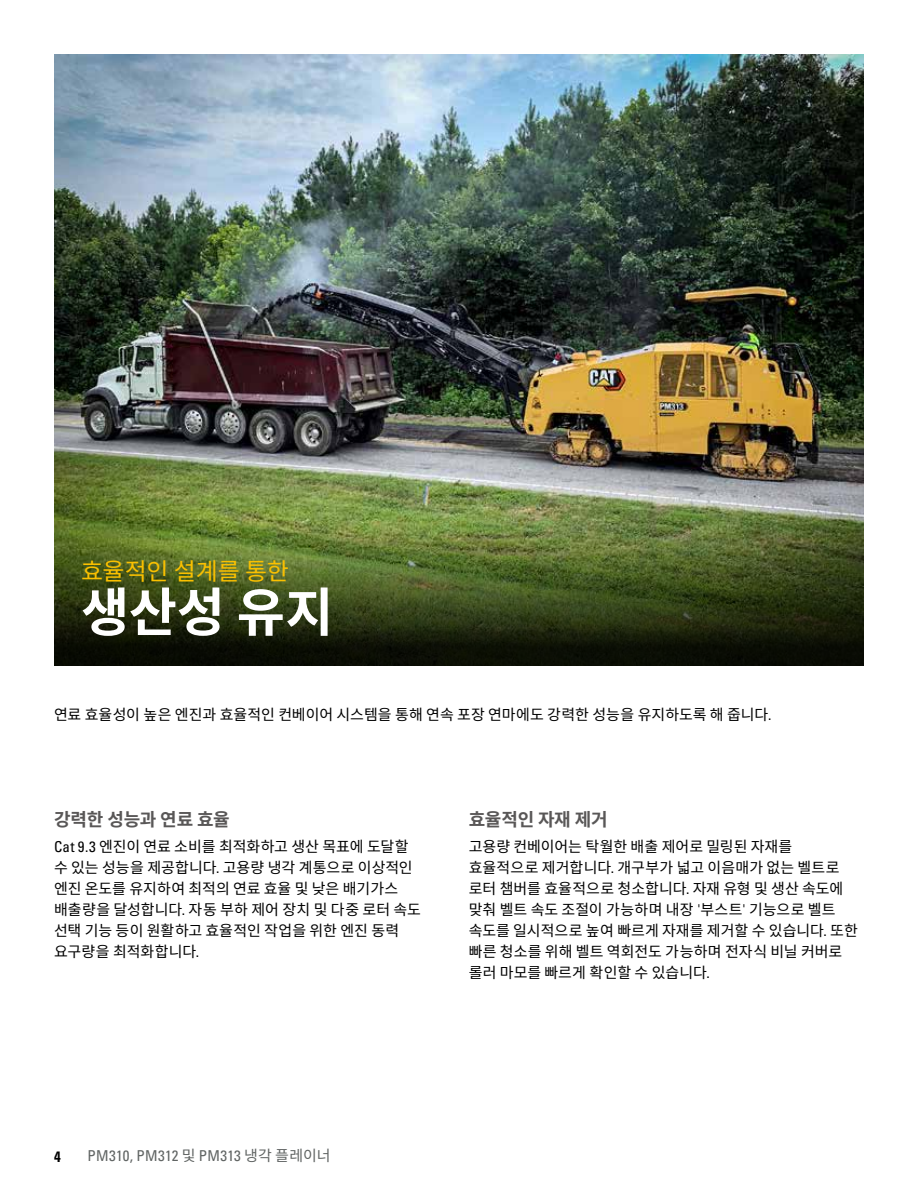
<style>
.page{position:relative;width:918px;height:1188px;background:#fff}
.page>*{position:absolute;margin:0;border:0;box-sizing:border-box;transform-origin:0 0}
.t1{font:700 52.5px "Noto Sans CJ Kkr";color:#fff}
.t2{font:24px "Noto Sans CJ Kkr";letter-spacing:-.01em;color:#fac000}
.t3{font:700 18px "Noto Sans CJ Kkr";letter-spacing:-.02em;color:#595757}
.t4{font:15px/21px "Noto Sans CJ Kkr";color:#000}
.t5{font:condensed 15px "Univers";letter-spacing:.025em;color:#606463}
.t6{font:700 condensed 15px "Univers";color:#000}
.s1{font-family:"Univers";font-stretch:condensed}
.s2{font-family:"Noto Sans CJ Kkr";font-stretch:normal}
</style>
<div class="page">
<img style="left:54px;top:54px;width:810px;height:231px">
<img style="left:54px;top:285px;width:810px;height:381px">
<h2 class="t2" style="left:81px;top:558px;width:210px">효율적인 설계를 통한</h2>
<h1 class="t1" style="left:81px;top:583px;width:254px">생산성 유지</h1>
<p class="t4" style="left:54px;top:705px;width:719px">연료 효율성이 높은 엔진과 효율적인 컨베이어 시스템을 통해 연속 포장 연마에도 강력한 성능을 유지하도록 해 줍니다<span class="s1">.</span></p>
<p class="t3" style="left:54px;top:809px;width:177px">강력한 성능과 연료 효율</p>
<p class="t4" style="left:54px;top:836px;width:368px"><span class="s1">Cat 9.3</span> 엔진이 연료 소비를 최적화하고 생산 목표에 도달할 수 있는 성능을 제공합니다<span class="s1">.</span> 고용량 냉각 계통으로 이상적인 엔진 온도를 유지하여 최적의 연료 효율 및 낮은 배기가스 배출량을 달성합니다<span class="s1">.</span> 자동 부하 제어 장치 및 다중 로터 속도 선택 기능 등이 원활하고 효율적인 작업을 위한 엔진 동력 요구량을 최적화합니다<span class="s1">.</span></p>
<p class="t3" style="left:469px;top:809px;width:141px">효율적인 자재 제거</p>
<p class="t4" style="left:469px;top:836px;width:391px">고용량 컨베이어는 탁월한 배출 제어로 밀링된 자재를 효율적으로 제거합니다<span class="s1">.</span> 개구부가 넓고 이음매가 없는 벨트로 로터 챔버를 효율적으로 청소합니다<span class="s1">.</span> 자재 유형 및 생산 속도에 맞춰 벨트 속도 조절이 가능하며 내장 <span class="s1">'</span>부스트<span class="s1">'</span> 기능으로 벨트 속도를 일시적으로 높여 빠르게 자재를 제거할 수 있습니다<span class="s1">.</span> 또한 빠른 청소를 위해 벨트 역회전도 가능하며 전자식 비닐 커버로 롤러 마모를 빠르게 확인할 수 있습니다<span class="s1">.</span></p>
<p class="t6" style="left:54px;top:1147px;width:8px">4</p>
<p class="t5" style="left:87px;top:1146px;width:245px">PM310, PM312 <span class="s2">및</span> PM313 <span class="s2">냉각 플레이너</span></p>
</div>
